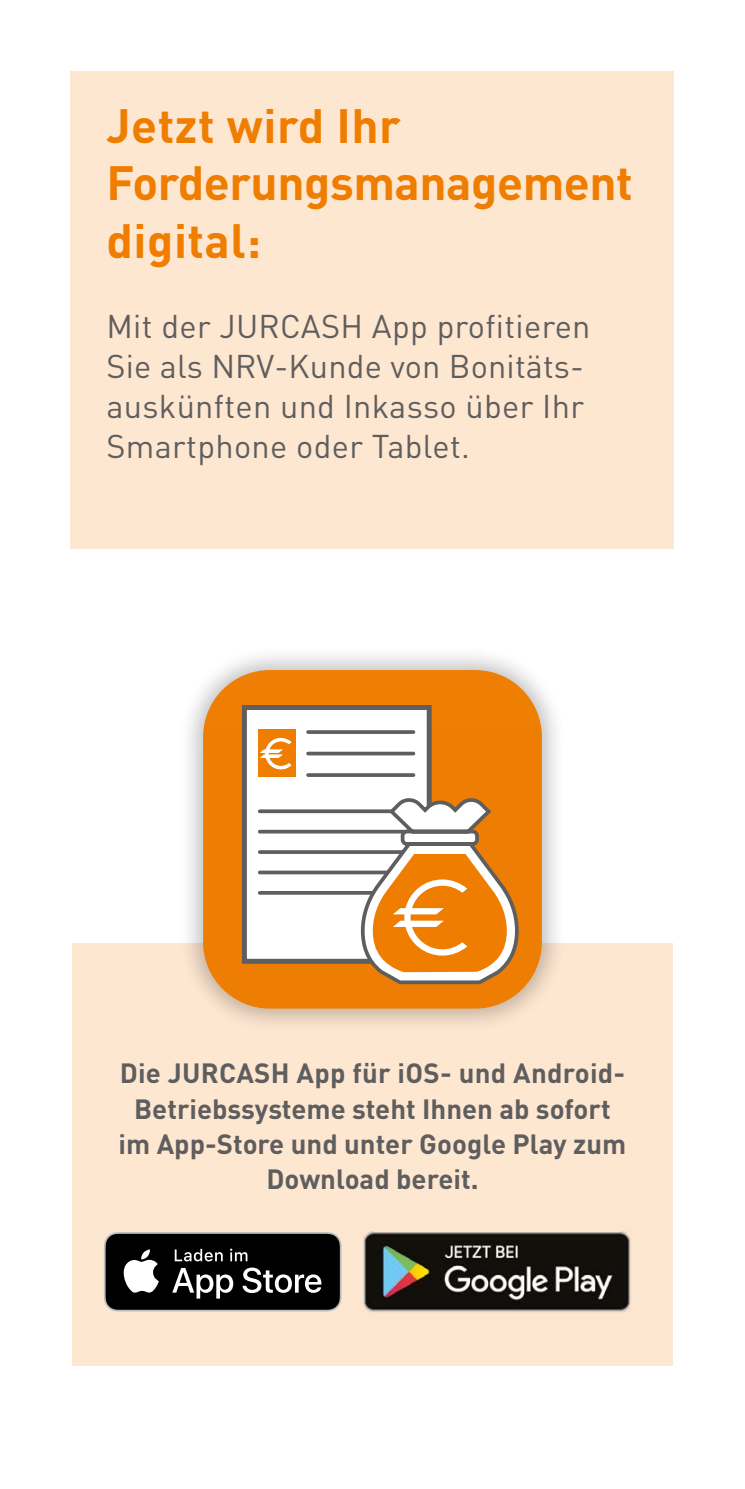
<style>
.page{position:relative;width:745px;height:1489px;background:#fff}
.page>*{position:absolute;margin:0;border:0;box-sizing:border-box;transform-origin:0 0}
.t1{font:700 47.5px/57.5px "DINOT";letter-spacing:-.01em;color:#ef7d00}
.t2{font:32.5px/40px "DINOT";letter-spacing:.01em;color:#5f5e5e}
.t3{font:700 27.5px/35px "DINOT";color:#5f5e5e;text-align:center}
</style>
<div class="page">
<div style="left:72px;top:943px;width:600px;height:422px;background:#fee7d1"></div>
<div style="left:71px;top:71px;width:602px;height:477px;background:#fee7d1"></div>
<div style="left:178px;top:644px;width:388px;height:388px;background:#000;opacity:.25"></div>
<svg style="left:203px;top:670px;width:338px;height:338px"></svg>
<div style="left:245px;top:708px;width:183px;height:252px;background:#fff"></div>
<div style="left:242px;top:705px;width:189px;height:258px;border:3px solid #5f5e5e"></div>
<svg style="left:308px;top:773px;width:105px;height:4px"></svg>
<svg style="left:308px;top:730px;width:105px;height:4px"></svg>
<svg style="left:308px;top:751px;width:105px;height:4px"></svg>
<hr style="left:259px;top:891px;width:154px;height:3px;background:#5f5e5e">
<svg style="left:259px;top:870px;width:100px;height:4px"></svg>
<hr style="left:259px;top:850px;width:154px;height:3px;background:#5f5e5e">
<svg style="left:259px;top:829px;width:100px;height:4px"></svg>
<svg style="left:259px;top:809px;width:100px;height:4px"></svg>
<div style="left:258px;top:729px;width:37px;height:48px;background:#ef7d00"></div>
<svg style="left:259px;top:737px;width:33px;height:32px"></svg>
<svg style="left:359px;top:793px;width:161px;height:193px"></svg>
<img style="left:363px;top:1231px;width:268px;height:82px">
<svg style="left:104px;top:1232px;width:237px;height:79px"></svg>
<h1 class="t1" style="left:106px;top:95px;width:527px">Jetzt wird Ihr<br>Forderungsmanagement digital:</h1>
<p class="t2" style="left:106px;top:305px;width:485px">Mit der JURCASH App profitieren<br>Sie als NRV-Kunde von Bonitäts&shy;auskünften und Inkasso über Ihr<br>Smartphone oder Tablet.</p>
<p class="t3" style="left:119px;top:1055px;width:509px">Die JURCASH App für iOS- und Android-<br>Betriebssysteme steht Ihnen ab sofort im App-Store und unter Google Play zum<br>Download bereit.</p>
</div>
